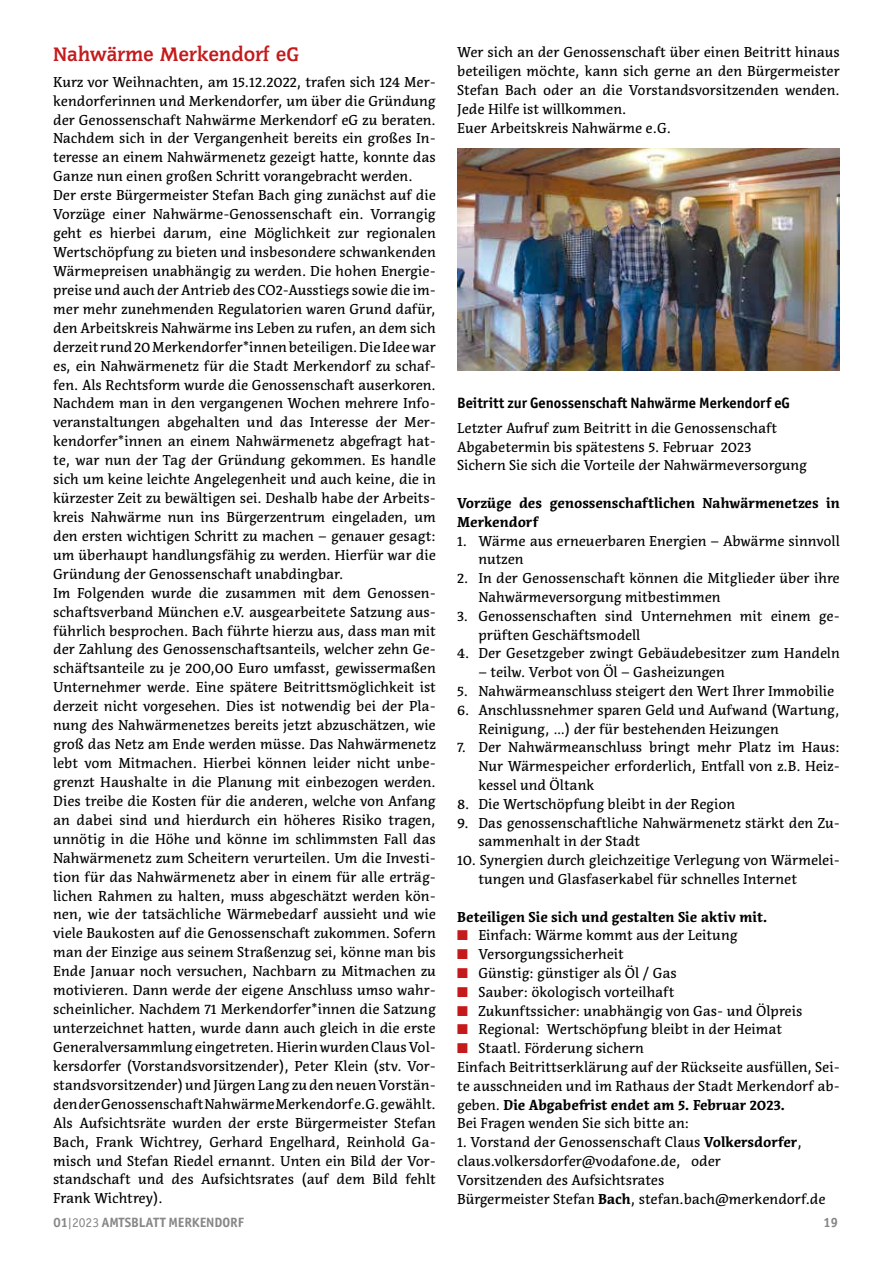
<style>
.page{position:relative;width:893px;height:1263px;background:#fff}
.page>*{position:absolute;margin:0;border:0;box-sizing:border-box;transform-origin:0 0}
.t1{font:700 21px "Congress SB";color:#c51a1b}
.t2{font:700 15px "Officina Sans ITC Pro";color:#000}
.t3{font:14.25px/18.9px "Acuta";color:#000}
.t4{font:700 14.25px/18.8px "Acuta";color:#000}
.t5{font:700 13.5px "Officina Sans ITC Pro";color:#878787}
.s1{color:#c51a1b}
.s2{font-weight:700}
.s3{font-weight:400}
</style>
<div class="page">
<img style="left:457px;top:148px;width:383px;height:223px">
<h1 class="t1" style="left:53px;top:43px;width:247px">Nahwärme Merkendorf eG</h1>
<p class="t3" style="left:53px;top:72px;width:384px">Kurz vor Weihnachten, am 15.12.2022, trafen sich 124 Mer&shy;kendorferinnen und Merkendorfer, um über die Gründung der Genossenschaft Nahwärme Merkendorf eG zu beraten.<br>Nachdem sich in der Vergangenheit bereits ein großes In&shy;teresse an einem Nahwärmenetz gezeigt hatte, konnte das Ganze nun einen großen Schritt vorangebracht werden.<br>Der erste Bürgermeister Stefan Bach ging zunächst auf die Vorzüge einer Nahwärme-Genossenschaft ein. Vorrangig geht es hierbei darum, eine Möglichkeit zur regionalen Wertschöpfung zu bieten und insbesondere schwankenden Wärmepreisen unabhängig zu werden. Die hohen Energie&shy;preise und auch der Antrieb des CO2-Ausstiegs sowie die im&shy;mer mehr zunehmenden Regulatorien waren Grund dafür, den Arbeitskreis Nahwärme ins Leben zu rufen, an dem sich derzeit rund 20 Merkendorfer*innen beteiligen. Die Idee war es, ein Nahwärmenetz für die Stadt Merkendorf zu schaf&shy;fen. Als Rechtsform wurde die Genossenschaft auserkoren.<br>Nachdem man in den vergangenen Wochen mehrere Info&shy;veranstaltungen abgehalten und das Interesse der Mer&shy;kendorfer*innen an einem Nahwärmenetz abgefragt hat&shy;te, war nun der Tag der Gründung gekommen. Es handle sich um keine leichte Angelegenheit und auch keine, die in kürzester Zeit zu bewältigen sei. Deshalb habe der Arbeits&shy;kreis Nahwärme nun ins Bürgerzentrum eingeladen, um den ersten wichtigen Schritt zu machen – genauer gesagt: um überhaupt handlungsfähig zu werden. Hierfür war die Gründung der Genossenschaft unabdingbar.<br>Im Folgenden wurde die zusammen mit dem Genossen&shy;schaftsverband München e.V. ausgearbeitete Satzung aus&shy;führlich besprochen. Bach führte hierzu aus, dass man mit der Zahlung des Genossenschaftsanteils, welcher zehn Ge&shy;schäftsanteile zu je 200,00 Euro umfasst, gewissermaßen Unternehmer werde. Eine spätere Beitrittsmöglichkeit ist derzeit nicht vorgesehen. Dies ist notwendig bei der Pla&shy;nung des Nahwärmenetzes bereits jetzt abzuschätzen, wie groß das Netz am Ende werden müsse. Das Nahwärmenetz lebt vom Mitmachen. Hierbei können leider nicht unbe&shy;grenzt Haushalte in die Planung mit einbezogen werden.<br>Dies treibe die Kosten für die anderen, welche von Anfang an dabei sind und hierdurch ein höheres Risiko tragen, unnötig in die Höhe und könne im schlimmsten Fall das Nahwärmenetz zum Scheitern verurteilen. Um die Investi&shy;tion für das Nahwärmenetz aber in einem für alle erträg&shy;lichen Rahmen zu halten, muss abgeschätzt werden kön&shy;nen, wie der tatsächliche Wärmebedarf aussieht und wie viele Baukosten auf die Genossenschaft zukommen. Sofern man der Einzige aus seinem Straßenzug sei, könne man bis Ende Januar noch versuchen, Nachbarn zu Mitmachen zu motivieren. Dann werde der eigene Anschluss umso wahr&shy;scheinlicher. Nachdem 71 Merkendorfer*innen die Satzung unterzeichnet hatten, wurde dann auch gleich in die erste Generalversammlung eingetreten. Hierin wurden Claus Vol&shy;kersdorfer (Vorstandsvorsitzender), Peter Klein (stv. Vor&shy;standsvorsitzender) und Jürgen Lang zu den neuen Vorstän&shy;den der Genossenschaft Nahwärme Merkendorf e.G. gewählt.<br>Als Aufsichtsräte wurden der erste Bürgermeister Stefan Bach, Frank Wichtrey, Gerhard Engelhard, Reinhold Ga&shy;misch und Stefan Riedel ernannt. Unten ein Bild der Vor&shy;standschaft und des Aufsichtsrates (auf dem Bild fehlt Frank Wichtrey).</p>
<p class="t3" style="left:457px;top:43px;width:384px">Wer sich an der Genossenschaft über einen Beitritt hinaus beteiligen möchte, kann sich gerne an den Bürgermeister Stefan Bach oder an die Vorstandsvorsitzenden wenden.<br>Jede Hilfe ist willkommen.<br>Euer Arbeitskreis Nahwärme e.G.</p>
<p class="t2" style="left:457px;top:393px;width:334px">Beitritt zur Genossenschaft Nahwärme Merkendorf eG</p>
<p class="t3" style="left:457px;top:418px;width:352px">Letzter Aufruf zum Beitritt in die Genossenschaft<br>Abgabetermin bis spätestens 5. Februar 2023<br>Sichern Sie sich die Vorteile der Nahwärmeversorgung</p>
<p class="t4" style="left:457px;top:494px;width:384px">Vorzüge des genossenschaftlichen Nahwärmenetzes in<br>Merkendorf</p>
<p class="t3" style="left:478px;top:531px;width:363px;text-indent:-21px">1. Wärme aus erneuerbaren Energien – Abwärme sinnvoll nutzen</p>
<p class="t3" style="left:478px;top:569px;width:363px;text-indent:-21px">2. In der Genossenschaft können die Mitglieder über ihre<br>Nahwärmeversorgung mitbestimmen</p>
<p class="t3" style="left:478px;top:606px;width:363px;text-indent:-21px">3. Genossenschaften sind Unternehmen mit einem ge&shy;prüften Geschäftsmodell</p>
<p class="t3" style="left:457px;top:644px;width:384px">4. Der Gesetzgeber zwingt Gebäudebesitzer zum Handeln</p>
<p class="t3" style="left:478px;top:663px;width:248px">– teilw. Verbot von Öl – Gasheizungen</p>
<p class="t3" style="left:457px;top:682px;width:379px">5. Nahwärmeanschluss steigert den Wert Ihrer Immobilie</p>
<p class="t3" style="left:478px;top:700px;width:363px;text-indent:-21px">6. Anschlussnehmer sparen Geld und Aufwand (Wartung,<br>Reinigung, …) der für bestehenden Heizungen</p>
<p class="t3" style="left:478px;top:738px;width:363px;text-align:justify;text-indent:-21px">7. Der Nahwärmeanschluss bringt mehr Platz im Haus:<br>Nur Wärmespeicher erforderlich, Entfall von z.B. Heiz&shy;kessel und Öltank</p>
<p class="t3" style="left:457px;top:794px;width:280px">8. Die Wertschöpfung bleibt in der Region</p>
<p class="t3" style="left:478px;top:813px;width:363px;text-indent:-21px">9. Das genossenschaftliche Nahwärmenetz stärkt den Zu&shy;sammenhalt in der Stadt</p>
<p class="t3" style="left:478px;top:851px;width:363px;text-indent:-21px">10. Synergien durch gleichzeitige Verlegung von Wärmelei&shy;tungen und Glasfaserkabel für schnelles Internet</p>
<p class="t4" style="left:457px;top:907px;width:312px">Beteiligen Sie sich und gestalten Sie aktiv mit.</p>
<p class="t3" style="left:457px;top:926px;width:282px"><span class="s1">■</span> Einfach: Wärme kommt aus der Leitung</p>
<p class="t3" style="left:457px;top:945px;width:168px"><span class="s1">■</span> Versorgungssicherheit</p>
<p class="t3" style="left:457px;top:963px;width:221px"><span class="s1">■</span> Günstig: günstiger als Öl / Gas</p>
<p class="t3" style="left:457px;top:982px;width:219px"><span class="s1">■</span> Sauber: ökologisch vorteilhaft</p>
<p class="t3" style="left:457px;top:1001px;width:347px"><span class="s1">■</span> Zukunftssicher: unabhängig von Gas- und Ölpreis</p>
<p class="t3" style="left:457px;top:1020px;width:326px"><span class="s1">■</span> Regional: Wertschöpfung bleibt in der Heimat</p>
<p class="t3" style="left:457px;top:1039px;width:384px"><span class="s1">■</span> Staatl. Förderung sichern<br>Einfach Beitrittserklärung auf der Rückseite ausfüllen, Sei&shy;te ausschneiden und im Rathaus der Stadt Merkendorf ab&shy;geben. <span class="s2">Die Abgabefrist endet am 5. Februar 2023.<br></span>Bei Fragen wenden Sie sich bitte an:</p>
<p class="t3" style="left:457px;top:1133px;width:370px">1. Vorstand der Genossenschaft Claus <span class="s2">Volkersdorfer</span>, claus.volkersdorfer@vodafone.de, oder<br>Vorsitzenden des Aufsichtsrates<br>Bürgermeister Stefan <span class="s2">Bach</span>, stefan.bach@merkendorf.de</p>
<p class="t5" style="left:53px;top:1214px;width:192px">01<span class="s3">|2023</span> AMTSBLATT MERKENDORF</p>
<p class="t5" style="left:823px;top:1214px;width:16px">19</p>
</div>
